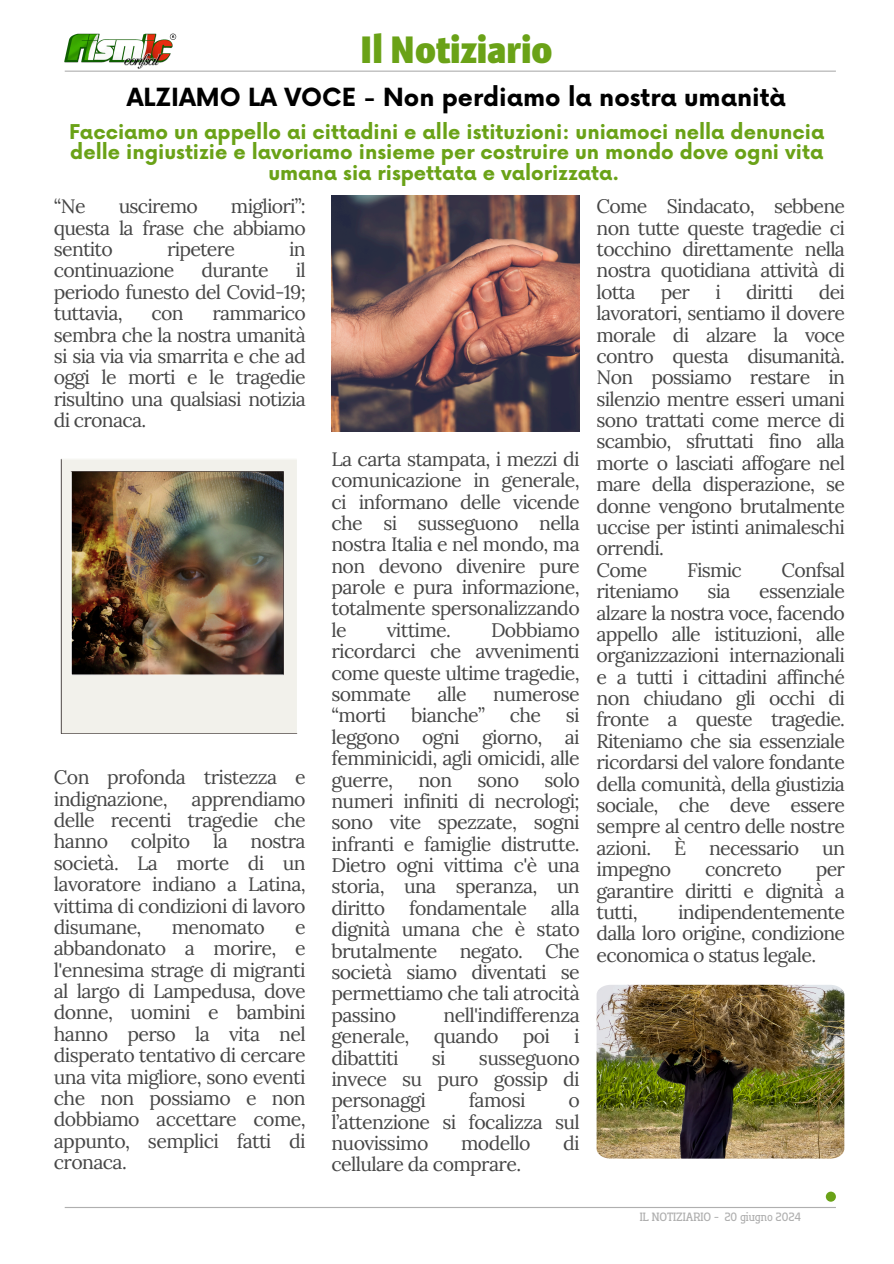
<style>
.page{position:relative;width:894px;height:1264px;background:#fff}
.page>*{position:absolute;margin:0;border:0;box-sizing:border-box;transform-origin:0 0}
.t1{font:42.75px "OS Aran 800";color:#6aa217}
.t2{font:700 24.3px "Now";color:#000}
.t3{font:700 19.8px/20.2px "Now";color:#6aa217;text-align:center}
.t4{font:19.5px/21.3px "Lora";letter-spacing:-.04em;color:#464646;text-align:justify}
.t5{font:12px "Flatory Slab 400 Semi Cond";color:#afafaf}
</style>
<div class="page">
<img style="left:331px;top:196px;width:248px;height:235px">
<img style="left:65px;top:33px;width:112px;height:38px">
<hr style="left:65px;top:71px;width:770px;height:1px;background:#afafaf">
<hr style="left:65px;top:1206px;width:770px;height:1px;background:#afafaf">
<div style="left:825px;top:1191px;width:10px;height:10px;background:#6aa217;border-radius:50%"></div>
<img style="left:61px;top:458px;width:237px;height:276px">
<img style="left:596px;top:984px;width:248px;height:174px">
<h4 class="t1" style="left:360px;top:31px;width:194px">Il Notiziario</h4>
<p class="t2" style="left:127px;top:84px;width:660px">ALZIAMO LA VOCE - Non perdiamo la nostra umanità</p>
<h4 class="t3" style="left:69px;top:123px;width:756px">Facciamo un appello ai cittadini e alle istituzioni: uniamoci nella denuncia delle ingiustizie e lavoriamo insieme per costruire un mondo dove ogni vita umana sia rispettata e valorizzata.</h4>
<h4 class="t4" style="left:54px;top:195px;width:253px;text-indent:177px">migliori”: questa la frase che abbiamo sentito</h4>
<h4 class="t4" style="left:54px;top:195px;width:33px">“Ne</h4>
<h4 class="t4" style="left:119px;top:195px;width:81px">usciremo</h4>
<h4 class="t4" style="left:167px;top:238px;width:70px">ripetere</h4>
<h4 class="t4" style="left:289px;top:238px;width:18px">in</h4>
<h4 class="t4" style="left:54px;top:259px;width:122px">continuazione</h4>
<h4 class="t4" style="left:201px;top:259px;width:69px">durante</h4>
<h4 class="t4" style="left:54px;top:259px;width:253px;text-indent:242px">il periodo funesto del Covid-19; tuttavia,</h4>
<h4 class="t4" style="left:54px;top:302px;width:253px;text-indent:159px">rammarico sembra che la nostra umanità si sia via via smarrita e che ad oggi le morti e le tragedie risultino una qualsiasi notizia di cronaca.</h4>
<h4 class="t4" style="left:151px;top:302px;width:34px">con</h4>
<p class="t4" style="left:54px;top:766px;width:253px">Con profonda tristezza e indignazione, apprendiamo delle recenti tragedie che hanno colpito la nostra società. La morte di un lavoratore indiano a Latina, vittima di condizioni di lavoro disumane,</p>
<p class="t4" style="left:172px;top:916px;width:95px">menomato</p>
<p class="t4" style="left:54px;top:916px;width:253px;text-indent:241px">e abbandonato a morire, e l'ennesima strage di migranti al largo di Lampedusa, dove donne, uomini e bambini hanno perso la vita nel disperato tentativo di cercare una vita migliore, sono eventi che non possiamo e non dobbiamo accettare come, appunto, semplici fatti di cronaca.</p>
<p class="t4" style="left:331px;top:448px;width:250px">La carta stampata, i mezzi di comunicazione in generale, ci informano delle vicende che si susseguono nella nostra Italia e nel mondo, ma non devono divenire pure parole e pura informazione, totalmente spersonalizzando le</p>
<p class="t4" style="left:331px;top:619px;width:250px;text-indent:160px">Dobbiamo ricordarci che avvenimenti come queste ultime tragedie, sommate</p>
<p class="t4" style="left:386px;top:619px;width:66px">vittime.</p>
<p class="t4" style="left:437px;top:683px;width:31px">alle</p>
<p class="t4" style="left:493px;top:683px;width:88px">numerose</p>
<p class="t4" style="left:331px;top:704px;width:56px">“morti</p>
<p class="t4" style="left:411px;top:704px;width:75px">bianche”</p>
<p class="t4" style="left:509px;top:704px;width:33px">che</p>
<p class="t4" style="left:331px;top:704px;width:250px;text-indent:234px">si leggono ogni giorno, ai femminicidi, agli omicidi, alle guerre,</p>
<p class="t4" style="left:331px;top:768px;width:250px;text-indent:213px">solo numeri infiniti di necrologi; sono vite spezzate, sogni infranti e famiglie distrutte.<br>Dietro ogni vittima c'è una storia, una speranza, un diritto fondamentale alla dignità umana che è stato brutalmente negato. Che società siamo diventati se permettiamo che tali atrocità passino</p>
<p class="t4" style="left:418px;top:768px;width:35px">non</p>
<p class="t4" style="left:477px;top:768px;width:43px">sono</p>
<p class="t4" style="left:331px;top:1003px;width:250px;text-indent:112px">nell'indifferenza generale, quando poi i dibattiti</p>
<p class="t4" style="left:431px;top:1046px;width:15px">si</p>
<p class="t4" style="left:331px;top:1046px;width:250px;text-indent:147px">susseguono invece su puro gossip di personaggi</p>
<p class="t4" style="left:468px;top:1089px;width:58px">famosi</p>
<p class="t4" style="left:331px;top:1089px;width:250px;text-indent:237px">o l’attenzione si focalizza sul nuovissimo</p>
<p class="t4" style="left:461px;top:1132px;width:71px">modello</p>
<p class="t4" style="left:563px;top:1132px;width:18px">di</p>
<p class="t4" style="left:331px;top:1153px;width:191px">cellulare da comprare.</p>
<p class="t4" style="left:596px;top:195px;width:250px">Come Sindacato, sebbene non tutte queste tragedie ci tocchino direttamente nella nostra quotidiana attività di lotta</p>
<p class="t4" style="left:596px;top:281px;width:250px;text-align:left;text-indent:222px">dei lavoratori, sentiamo il dovere morale di alzare la voce contro questa disumanità.<br>Non possiamo restare in silenzio mentre esseri umani sono trattati come merce di scambio, sfruttati fino alla morte o lasciati affogare nel mare della disperazione, se donne vengono brutalmente uccise per istinti animaleschi orrendi.<br>Come</p>
<p class="t4" style="left:660px;top:281px;width:31px">per</p>
<p class="t4" style="left:715px;top:281px;width:7px">i</p>
<p class="t4" style="left:746px;top:281px;width:49px">diritti</p>
<p class="t4" style="left:687px;top:559px;width:56px">Fismic</p>
<p class="t4" style="left:781px;top:559px;width:65px">Confsal</p>
<p class="t4" style="left:596px;top:580px;width:250px;text-indent:163px">essenziale alzare la nostra voce, facendo appello alle istituzioni, alle organizzazioni internazionali e a tutti i cittadini affinché non chiudano gli occhi di fronte a queste tragedie.<br>Riteniamo che sia essenziale ricordarsi del valore fondante della comunità, della giustizia sociale, che deve essere sempre al centro delle nostre azioni. È necessario un impegno</p>
<p class="t4" style="left:596px;top:580px;width:84px">riteniamo</p>
<p class="t4" style="left:707px;top:580px;width:25px">sia</p>
<p class="t4" style="left:705px;top:858px;width:78px">concreto</p>
<p class="t4" style="left:596px;top:858px;width:250px;text-indent:219px">per garantire diritti e dignità a tutti,</p>
<p class="t4" style="left:596px;top:901px;width:250px;text-indent:81px">indipendentemente dalla loro origine, condizione economica o status legale.</p>
<h4 class="t5" style="left:639px;top:1210px;width:162px">IL NOTIZIARIO - 20 giugno 2024</h4>
</div>
